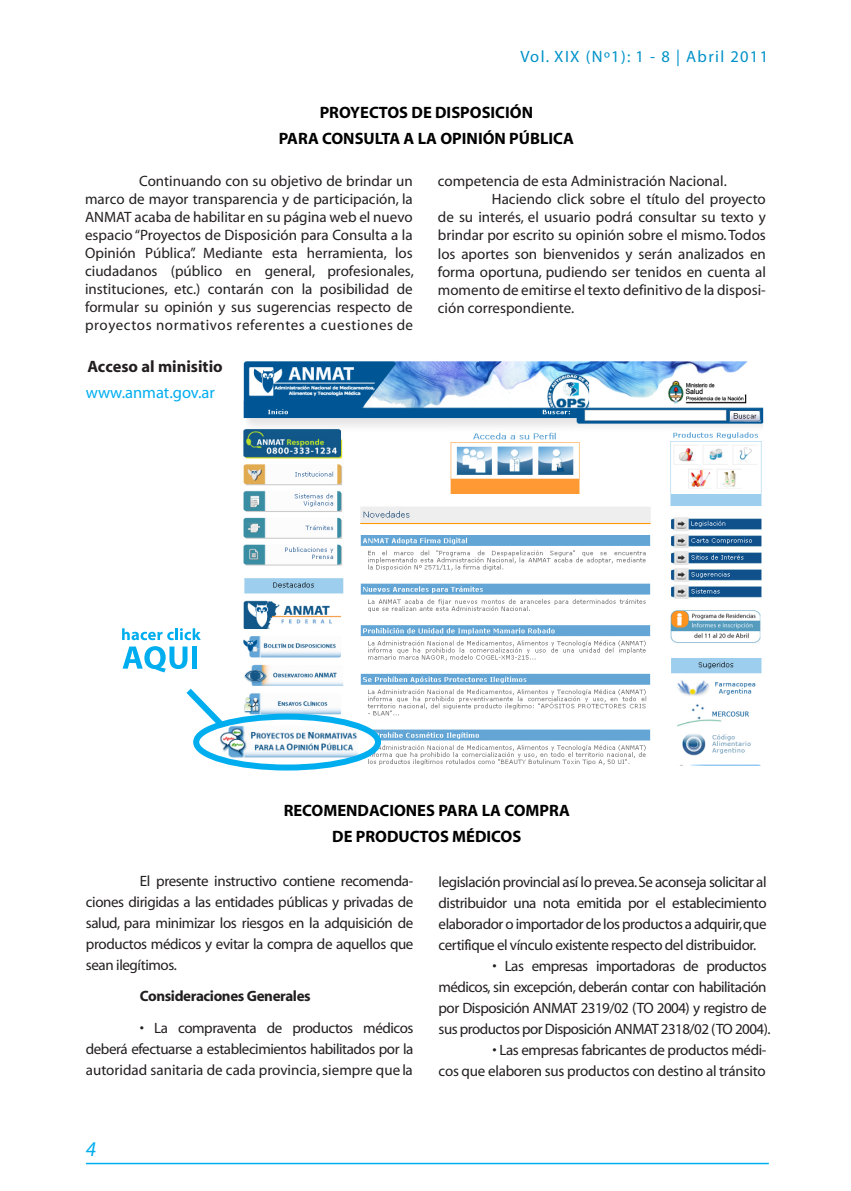
<style>
.page{position:relative;width:851px;height:1191px;background:#fff}
.page>*{position:absolute;margin:0;border:0;box-sizing:border-box;transform-origin:0 0}
.t1{font:italic 21px "Myriad";color:#00aeef}
.t2{font:700 16.5px/25.5px "Myriad";color:#000;text-align:center}
.t3{font:16.5px "Myriad";letter-spacing:.08em;color:#0092c8}
.t4{font:700 16.5px "Myriad";color:#231f20}
.t5{font:16.5px "Myriad";color:#00aeef}
.t6{font:15px/21px "Myriad";letter-spacing:-.005em;color:#231f20;text-align:justify}
.t7{font:15px/21px "Myriad";letter-spacing:-.035em;color:#231f20}
.t8{font:700 15px "Myriad";letter-spacing:-.025em;color:#231f20}
</style>
<div class="page">
<hr style="left:86px;top:1162px;width:682px;height:2px;background:#00aeef">
<svg style="left:186px;top:688px;width:30px;height:44px"></svg>
<svg style="left:122px;top:628px;width:79px;height:12px"></svg>
<svg style="left:123px;top:646px;width:64px;height:26px"></svg>
<div style="left:192px;top:646px;width:5px;height:22px;background:#00aeef"></div>
<img style="left:243px;top:361px;width:521px;height:410px">
<img style="left:216px;top:714px;width:161px;height:55px">
<div style="left:193px;top:713px;width:188px;height:57px;border:6px solid #00aeef;border-radius:50%"></div>
<div style="left:354px;top:766px;width:407px;height:63px;background:#fff"></div>
<p class="t3" style="left:520px;top:48px;width:249px">Vol. XIX (Nº1): 1 - 8 | Abril 2011</p>
<p class="t2" style="left:279px;top:101px;width:297px">PROYECTOS DE DISPOSICIÓN<br>PARA CONSULTA A LA OPINIÓN PÚBLICA</p>
<p class="t6" style="left:85px;top:173px;width:330px;line-height:18px;text-indent:54px">Continuando con su objetivo de brindar un marco de mayor transparencia y de participación, la ANMAT acaba de habilitar en su página web el nuevo espacio “Proyectos de Disposición para Consulta a la Opinión Pública”. Mediante esta herramienta, los ciudadanos (público en general, profesionales, instituciones, etc.) contarán con la posibilidad de formular su opinión y sus sugerencias respecto de proyectos normativos referentes a cuestiones de</p>
<p class="t6" style="left:438px;top:172px;width:290px">competencia de esta Administración Nacional.</p>
<p class="t6" style="left:492px;top:190px;width:275px">Haciendo click sobre el título del proyecto</p>
<p class="t6" style="left:438px;top:208px;width:329px">de su interés, el usuario podrá consultar su texto y</p>
<p class="t6" style="left:438px;top:226px;width:329px">brindar por escrito su opinión sobre el mismo. Todos</p>
<p class="t6" style="left:438px;top:244px;width:329px">los aportes son bienvenidos y serán analizados en</p>
<p class="t6" style="left:438px;top:262px;width:329px">forma oportuna, pudiendo ser tenidos en cuenta al</p>
<p class="t6" style="left:438px;top:280px;width:329px">momento de emitirse el texto definitivo de la disposi-</p>
<p class="t6" style="left:438px;top:298px;width:138px">ción correspondiente.</p>
<p class="t4" style="left:87px;top:358px;width:137px">Acceso al minisitio</p>
<p class="t5" style="left:86px;top:384px;width:130px">www.anmat.gov.ar</p>
<p class="t2" style="left:283px;top:798px;width:288px">RECOMENDACIONES PARA LA COMPRA<br>DE PRODUCTOS MÉDICOS</p>
<p class="t6" style="left:86px;top:871px;width:329px;text-indent:54px">El presente instructivo contiene recomenda&shy;ciones dirigidas a las entidades públicas y privadas de salud, para minimizar los riesgos en la adquisición de productos médicos y evitar la compra de aquellos que sean ilegítimos.</p>
<p class="t8" style="left:140px;top:988px;width:172px">Consideraciones Generales</p>
<p class="t6" style="left:86px;top:1018px;width:329px;text-indent:54px">• La compraventa de productos médicos deberá efectuarse a establecimientos habilitados por la autoridad sanitaria de cada provincia, siempre que la</p>
<h1 class="t1" style="left:86px;top:1138px;width:12px">4</h1>
<p class="t6" style="left:438px;top:872px;width:329px">legislación provincial así lo prevea. Se aconseja solicitar al distribuidor una nota emitida por el establecimiento elaborador o importador de los productos a adquirir, que certifique el vínculo existente respecto del distribuidor.</p>
<p class="t7" style="left:438px;top:956px;width:333px;text-indent:54px">• Las empresas importadoras de productos médicos, sin excepción, deberán contar con habilitación por Disposición ANMAT 2319/02 (TO 2004) y registro de sus productos por Disposición ANMAT 2318/02 (TO 2004).</p>
<p class="t6" style="left:438px;top:1040px;width:329px;text-align:right">• Las empresas fabricantes de productos médi-<br>cos que elaboren sus productos con destino al tránsito</p>
</div>
